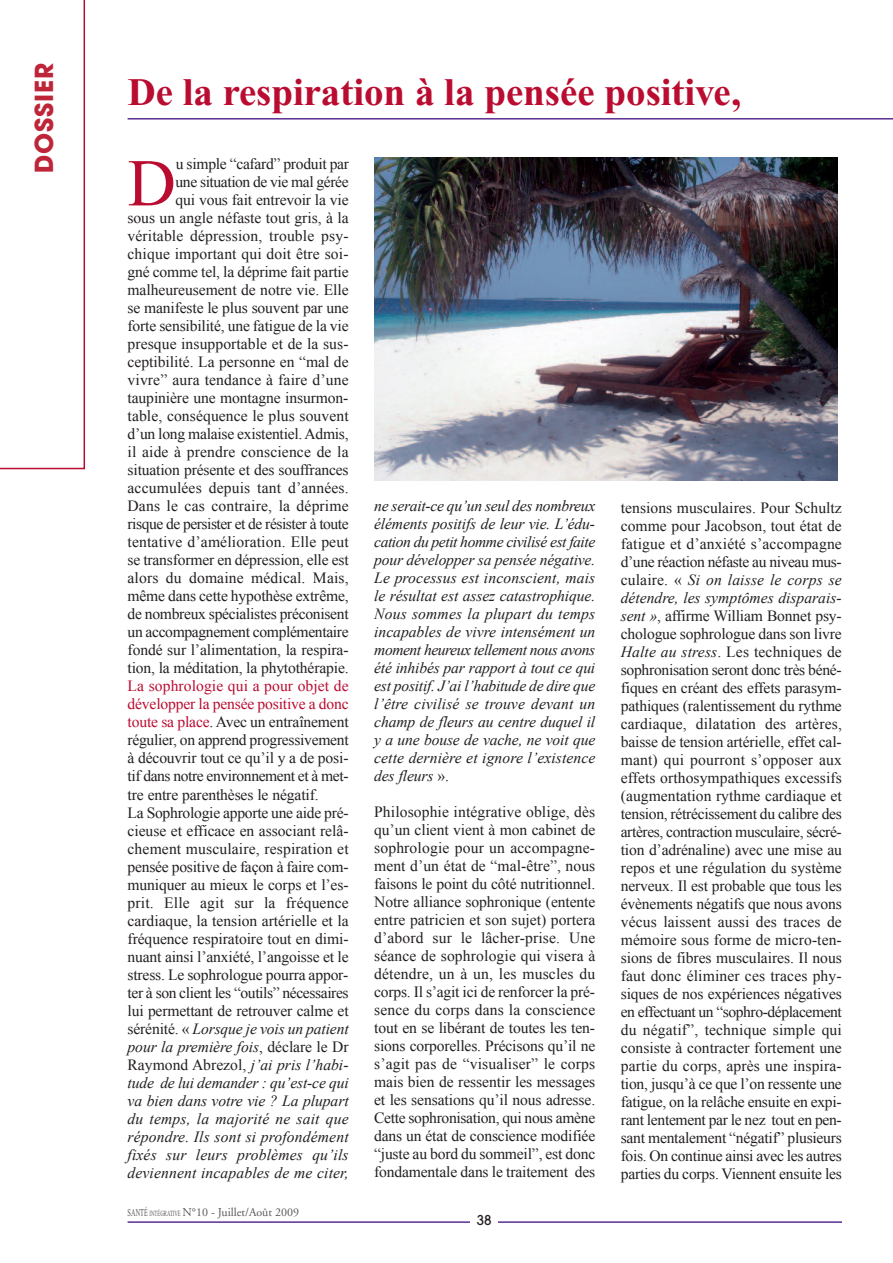
<style>
.page{position:relative;width:893px;height:1263px;background:#fff}
.page>*{position:absolute;margin:0;border:0;box-sizing:border-box;transform-origin:0 0}
.t1{font:66.9px "Times New Roman";color:#ba0c30}
.t2{font:700 39px "Times New Roman";color:#ba0c30}
.t3{font:700 24.75px "Avant Garde";letter-spacing:.03em;color:#be2539}
.t4{font:15.6px/18px "Times New Roman";letter-spacing:-.01em;color:#231f20;text-align:justify}
.t5{font:italic 15.6px/18px "Times New Roman";letter-spacing:.005em;color:#231f20;text-align:justify}
.t6{font:500 13.5px "Avant Garde";color:#231f20}
.t7{font:12px "Adobe Garamond";color:#57585a}
.s1{color:#ba0c30}
.s2{font-style:italic}
.s3{font-family:"Times New Roman";font-size:10.5px}
.s4{font-family:"Times New Roman";font-size:7.8px}
.s5{font-style:normal}
</style>
<div class="page">
<hr style="left:128px;top:1221px;width:714px;height:2px;background:#5b2d8e">
<div style="left:470px;top:1213px;width:28px;height:15px;background:#fff"></div>
<svg style="left:0;top:0;width:85px;height:469px"></svg>
<hr style="left:128px;top:118px;width:765px;height:2px;background:#5b2d8e">
<img style="left:374px;top:157px;width:464px;height:323px">
<h3 class="t3" style="left:35px;top:173px;width:111px;rotate:-90deg">DOSSIER</h3>
<h2 class="t2" style="left:128px;top:79px;width:615px">De la respiration à la pensée positive,</h2>
<p class="t4" style="left:128px;top:155px;width:223px;text-align:right">u simple “cafard” produit par<br>une situation de vie mal gérée<br>qui vous fait entrevoir la vie<br>sous un angle néfaste tout gris, à la véritable dépression, trouble psy&shy;chique important qui doit être soi&shy;gné comme tel, la déprime fait partie malheureusement de notre vie. Elle se manifeste le plus souvent par une forte sensibilité, une fatigue de la vie presque insupportable et de la sus&shy;ceptibilité. La personne en “mal de vivre” aura tendance à faire d’une taupinière une montagne insurmon&shy;table, conséquence le plus souvent d’un long malaise existentiel.Admis, il aide à prendre conscience de la situation présente et des souffrances accumulées depuis tant d’années.<br>Dans le cas contraire, la déprime risque de persister et de résister à toute tentative d’amélioration. Elle peut se transformer en dépression, elle est alors du domaine médical. Mais, même dans cette hypothèse extrême, de nombreux spécialistes préconisent un accompagnement complémentaire fondé sur l’alimentation, la respira&shy;tion, la méditation, la phytothérapie.</p>
<p class="t4" style="left:128px;top:677px;width:223px;text-align:left"><span class="s1">La sophrologie qui a pour objet de développer la pensée positive a donc toute sa place</span>. Avec un entraînement régulier, on apprend progressivement à découvrir tout ce qu’il y a de posi&shy;tif dans notre environnement et à met&shy;tre entre parenthèses le négatif.<br>La Sophrologie apporte une aide pré&shy;cieuse et efficace en associant relâ&shy;chement musculaire, respiration et pensée positive de façon à faire com&shy;muniquer au mieux le corps et l’es&shy;prit. Elle agit sur la fréquence cardiaque, la tension artérielle et la fréquence respiratoire tout en dimi&shy;nuant ainsi l’anxiété, l’angoisse et le stress. Le sophrologue pourra appor&shy;ter à son client les “outils” nécessaires lui permettant de retrouver calme et sérénité. « <span class="s2">Lorsque je vois un patient pour la première fois</span>, déclare le Dr Raymond Abrezol, <span class="s2">j’ai pris l’habi&shy;tude de lui demander : qu’est-ce qui va bien dans votre vie ? La plupart du temps, la majorité ne sait que répondre. Ils sont si profondément fixés sur leurs problèmes qu’ils deviennent incapables de me citer,</span></p>
<h1 class="t1" style="left:128px;top:146px;width:50px">D</h1>
<p class="t7" style="left:128px;top:1208px;width:173px"><span class="s3">SANTÉ</span> <span class="s4">INTÉGRATIVE</span> N°10 - Juillet/Août 2009</p>
<p class="t5" style="left:374px;top:497px;width:223px">ne serait-ce qu’un seul des nombreux éléments positifs de leur vie. L’édu&shy;cation du petit homme civilisé est faite pour développer sa pensée négative.<br>Le processus est inconscient, mais le résultat est assez catastrophique.<br>Nous sommes la plupart du temps incapables de vivre intensément un moment heureux tellement nous avons été inhibés par rapport à tout ce qui est positif. J’ai l’habitude de dire que l’être civilisé se trouve devant un champ de fleurs au centre duquel il y a une bouse de vache, ne voit que cette dernière et ignore l’existence des fleurs <span class="s5">».</span></p>
<p class="t4" style="left:374px;top:803px;width:223px">Philosophie intégrative oblige, dès qu’un client vient à mon cabinet de sophrologie pour un accompagne&shy;ment d’un état de “mal-être”, nous faisons le point du côté nutritionnel.<br>Notre alliance sophronique (entente entre patricien et son sujet) portera d’abord sur le lâcher-prise. Une séance de sophrologie qui visera à détendre, un à un, les muscles du corps. Il s’agit ici de renforcer la pré&shy;sence du corps dans la conscience tout en se libérant de toutes les ten&shy;sions corporelles. Précisons qu’il ne s’agit pas de “visualiser” le corps mais bien de ressentir les messages et les sensations qu’il nous adresse.<br>Cette sophronisation, qui nous amène dans un état de conscience modifiée “juste au bord du sommeil”, est donc fondamentale dans le traitement des</p>
<p class="t6" style="left:477px;top:1215px;width:16px">38</p>
<p class="t4" style="left:621px;top:498px;width:223px">tensions musculaires. Pour Schultz comme pour Jacobson, tout état de fatigue et d’anxiété s’accompagne d’une réaction néfaste au niveau mus&shy;culaire. « <span class="s2">Si on laisse le corps se détendre, les symptômes disparais&shy;sent »</span>, affirme William Bonnet psy&shy;chologue sophrologue dans son livre <span class="s2">Halte au stress</span>. Les techniques de sophronisation seront donc très béné&shy;fiques en créant des effets parasym&shy;pathiques (ralentissement du rythme cardiaque, dilatation des artères, baisse de tension artérielle, effet cal&shy;mant) qui pourront s’opposer aux effets orthosympathiques excessifs (augmentation rythme cardiaque et tension, rétrécissement du calibre des artères, contraction musculaire, sécré&shy;tion d’adrénaline) avec une mise au repos et une régulation du système nerveux. Il est probable que tous les évènements négatifs que nous avons vécus laissent aussi des traces de mémoire sous forme de micro-ten&shy;sions de fibres musculaires. Il nous faut donc éliminer ces traces phy&shy;siques de nos expériences négatives en effectuant un “sophro-déplacement du négatif”, technique simple qui consiste à contracter fortement une partie du corps, après une inspira&shy;tion, jusqu’à ce que l’on ressente une fatigue, on la relâche ensuite en expi&shy;rant lentement par le nez tout en pen&shy;sant mentalement “négatif” plusieurs fois. On continue ainsi avec les autres parties du corps. Viennent ensuite les</p>
</div>
